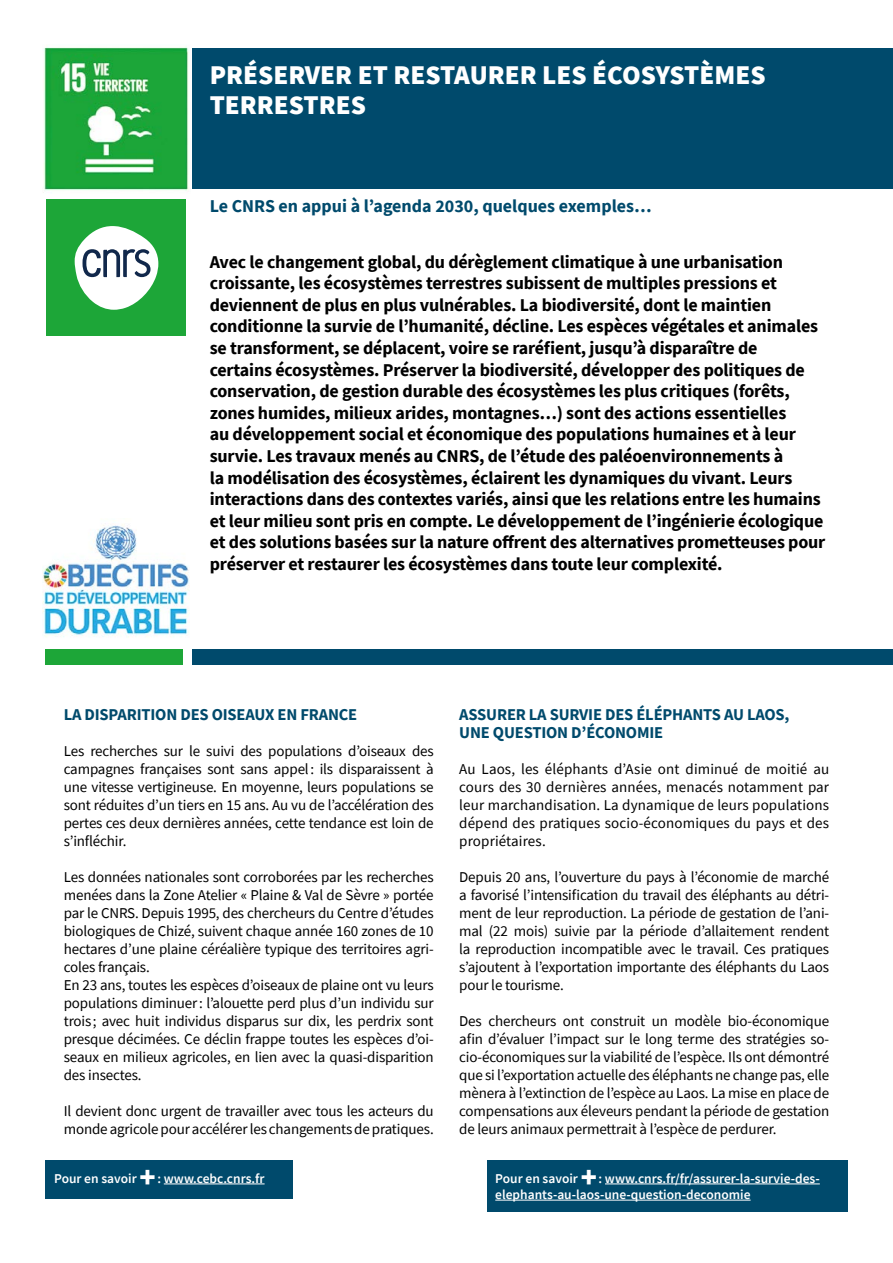
<style>
.page{position:relative;width:893px;height:1263px;background:#fff}
.page>*{position:absolute;margin:0;border:0;box-sizing:border-box;transform-origin:0 0}
.t1{font:900 30px "Source Sans Pro";color:#fff}
.t2{font:900 27px/30px "Source Sans Pro";color:#fff}
.t3{font:700 18px/21.6px "Source Sans Pro";letter-spacing:-.01em;color:#000}
.t4{font:700 18px "Source Sans Pro";color:#004a6c}
.t5{font:700 16.5px/18px "Source Sans Pro";letter-spacing:-.01em;color:#004a6c}
.t6{font:15px/18px "Source Sans Pro";letter-spacing:-.01em;color:#000;text-align:justify}
.t7{font:600 13.5px/16.2px "Source Sans Pro";color:#fff}
</style>
<div class="page">
<img style="left:43px;top:47px;width:146px;height:144px">
<div style="left:193px;top:48px;width:700px;height:141px;background:#004a6c"></div>
<div style="left:193px;top:649px;width:700px;height:16px;background:#004a6c"></div>
<div style="left:46px;top:649px;width:137px;height:16px;background:#1da638"></div>
<div style="left:46px;top:200px;width:139px;height:136px;background:#1da638"></div>
<svg style="left:75px;top:226px;width:83px;height:84px"></svg>
<img style="left:43px;top:524px;width:146px;height:114px">
<div style="left:46px;top:1160px;width:247px;height:38px;background:#004a6c"></div>
<div style="left:487px;top:1160px;width:360px;height:51px;background:#004a6c"></div>
<hr style="left:164px;top:1183px;width:101px;height:1px;background:#fff">
<hr style="left:605px;top:1183px;width:215px;height:1px;background:#fff">
<hr style="left:495px;top:1200px;width:256px;height:1px;background:#fff">
<h2 class="t2" style="left:210px;top:60px;width:557px">PRÉSERVER ET RESTAURER LES ÉCOSYSTÈMES<br>TERRESTRES</h2>
<p class="t4" style="left:210px;top:194px;width:443px">Le CNRS en appui à l’agenda 2030, quelques exemples…</p>
<p class="t3" style="left:210px;top:251px;width:617px">Avec le changement global, du dérèglement climatique à une urbanisation croissante, les écosystèmes terrestres subissent de multiples pressions et deviennent de plus en plus vulnérables. La biodiversité, dont le maintien conditionne la survie de l’humanité, décline. Les espèces végétales et animales se transforment, se déplacent, voire se raréfient, jusqu’à disparaître de<br>certains écosystèmes. Préserver la biodiversité, développer des politiques de conservation, de gestion durable des écosystèmes les plus critiques (forêts, zones humides, milieux arides, montagnes…) sont des actions essentielles<br>au développement social et économique des populations humaines et à leur survie. Les travaux menés au CNRS, de l’étude des paléoenvironnements à<br>la modélisation des écosystèmes, éclairent les dynamiques du vivant. Leurs interactions dans des contextes variés, ainsi que les relations entre les humains et leur milieu sont pris en compte. Le développement de l’ingénierie écologique et des solutions basées sur la nature offrent des alternatives prometteuses pour préserver et restaurer les écosystèmes dans toute leur complexité.</p>
<p class="t5" style="left:64px;top:705px;width:295px">LA DISPARITION DES OISEAUX EN FRANCE</p>
<p class="t6" style="left:64px;top:742px;width:371px">Les recherches sur le suivi des populations d’oiseaux des campagnes françaises sont sans appel: ils disparaissent à une vitesse vertigineuse. En moyenne, leurs populations se sont réduites d’un tiers en 15 ans. Au vu de l’accélération des pertes ces deux dernières années, cette tendance est loin de s’infléchir.</p>
<p class="t6" style="left:64px;top:868px;width:371px;text-align:left">Les données nationales sont corroborées par les recherches menées dans la Zone Atelier « Plaine &amp; Val de Sèvre » portée par le CNRS. Depuis 1995, des chercheurs du Centre d’études biologiques de Chizé, suivent chaque année 160 zones de 10 hectares d’une plaine céréalière typique des territoires agri&shy;coles français.<br>En 23 ans, toutes les espèces d’oiseaux de plaine ont vu leurs populations diminuer: l’alouette perd plus d’un individu sur trois ; avec huit individus disparus sur dix, les perdrix sont presque décimées. Ce déclin frappe toutes les espèces d’oi&shy;seaux en milieux agricoles, en lien avec la quasi-disparition des insectes.</p>
<p class="t6" style="left:64px;top:1102px;width:371px">Il devient donc urgent de travailler avec tous les acteurs du monde agricole pour accélérer les changements de pratiques.</p>
<p class="t5" style="left:459px;top:705px;width:332px">ASSURER LA SURVIE DES ÉLÉPHANTS AU LAOS,<br>UNE QUESTION D’ÉCONOMIE</p>
<p class="t6" style="left:459px;top:760px;width:371px">Au Laos, les éléphants d’Asie ont diminué de moitié au cours des 30 dernières années, menacés notamment par leur marchandisation. La dynamique de leurs populations dépend des pratiques socio-économiques du pays et des propriétaires.</p>
<p class="t6" style="left:459px;top:868px;width:371px">Depuis 20 ans, l’ouverture du pays à l’économie de marché a favorisé l’intensification du travail des éléphants au détri&shy;ment de leur reproduction. La période de gestation de l’ani&shy;mal (22 mois) suivie par la période d’allaitement rendent la reproduction incompatible avec le travail. Ces pratiques s’ajoutent à l’exportation importante des éléphants du Laos pour le tourisme.</p>
<p class="t6" style="left:459px;top:1012px;width:371px">Des chercheurs ont construit un modèle bio-économique afin d’évaluer l’impact sur le long terme des stratégies so&shy;cio-économiques sur la viabilité de l’espèce. Ils ont démontré que si l’exportation actuelle des éléphants ne change pas, elle mènera à l’extinction de l’espèce au Laos. La mise en place de compensations aux éleveurs pendant la période de gestation de leurs animaux permettrait à l’espèce de perdurer.</p>
<p class="t7" style="left:54px;top:1170px;width:84px">Pour en savoir</p>
<h1 class="t1" style="left:139px;top:1157px;width:18px">+</h1>
<p class="t7" style="left:157px;top:1170px;width:109px">: www.cebc.cnrs.fr</p>
<p class="t7" style="left:495px;top:1170px;width:84px">Pour en savoir</p>
<h1 class="t1" style="left:581px;top:1157px;width:18px">+</h1>
<p class="t7" style="left:495px;top:1170px;width:326px;text-indent:103px">: www.cnrs.fr/fr/assurer-la-survie-des&shy;elephants-au-laos-une-question-deconomie</p>
</div>
